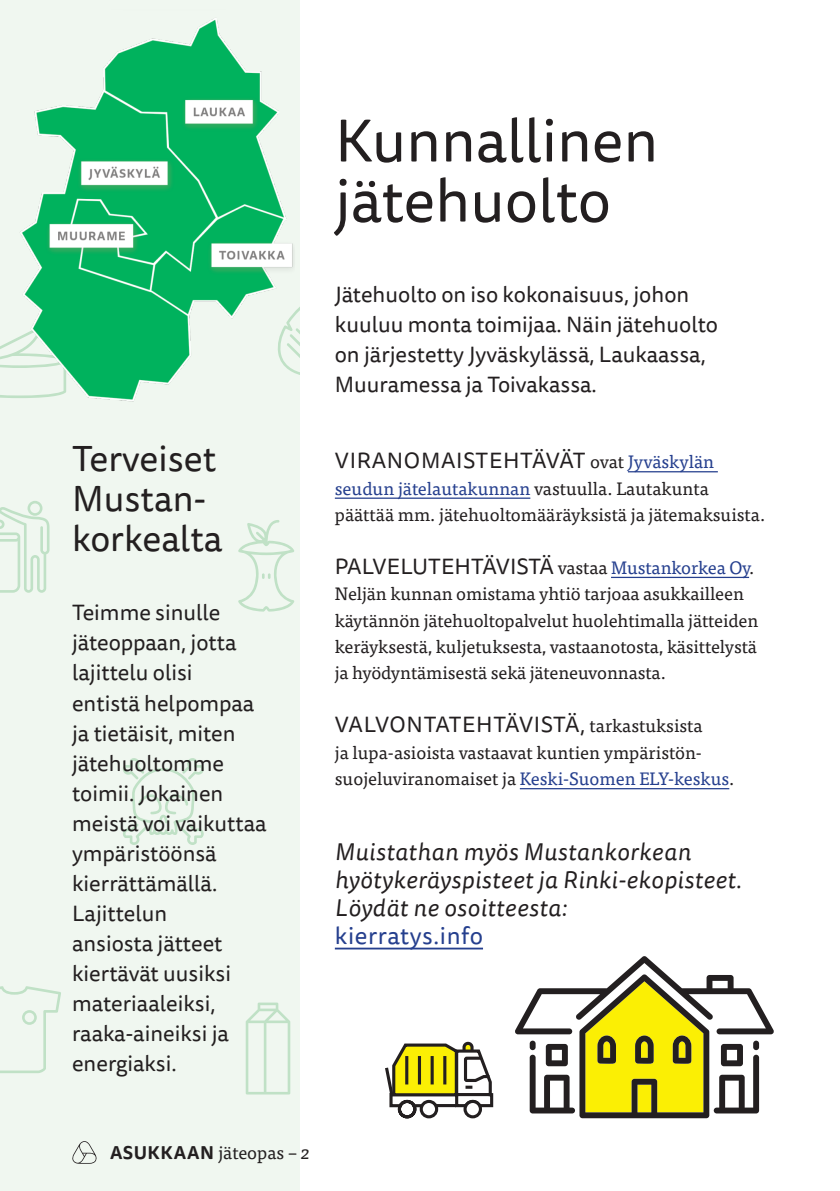
<style>
.page{position:relative;width:840px;height:1191px;background:#fff}
.page>*{position:absolute;margin:0;border:0;box-sizing:border-box;transform-origin:0 0}
.Otsikko{font:60px/60px "Tisa Sans Pro";color:#231f20}
.Otsikko_2__taso{font:36px/40px "Tisa Sans Pro";color:#231f20}
.Sitaatti{font:italic 24px/28px "Tisa Sans Pro";letter-spacing:.025em;color:#231f20}
.Ingressi{font:22px/30px "Tisa Sans Pro";color:#231f20}
.Leipäteksti_uusi_kpl{font:22px "Tisa Sans Pro";letter-spacing:.005em;color:#231f20}
.Leipäteksti_uusi_kpl-2{font:22px "Tisa Sans Pro";letter-spacing:.03em;color:#231f20}
.Leipäteksti_uusi_kpl-3{font:18px/26.4px "Tisa Pro";letter-spacing:-.005em;color:#231f20}
.s1{font-family:"Tisa Pro";font-size:18px}
.s2{font-family:"Tisa Pro";font-size:18px;color:#253f8e}
.s3{color:#253f8e}
.s4{font-style:normal;color:#253f8e}
.s5{font-family:"Tisa Sans Pro";font-weight:700}
.s6{font-style:italic}
</style>
<div class="page">
<div style="left:0;top:0;width:300px;height:1191px;background:#f0f7f0"></div>
<svg style="left:245px;top:1002px;width:45px;height:92px"></svg>
<svg style="left:238px;top:520px;width:56px;height:91px"></svg>
<svg style="left:0;top:501px;width:49px;height:92px"></svg>
<svg style="left:123px;top:758px;width:81px;height:87px"></svg>
<svg style="left:0;top:986px;width:61px;height:87px"></svg>
<svg style="left:72px;top:1141px;width:25px;height:22px"></svg>
<hr style="left:334px;top:947px;width:148px;height:2px;background:#253f8e">
<img style="left:0;top:18px;width:300px;height:384px">
<hr style="left:627px;top:471px;width:90px;height:1px;background:#253f8e">
<hr style="left:334px;top:497px;width:196px;height:2px;background:#253f8e">
<hr style="left:610px;top:577px;width:138px;height:1px;background:#253f8e">
<hr style="left:519px;top:788px;width:209px;height:1px;background:#253f8e">
<svg style="left:385px;top:1041px;width:109px;height:78px"></svg>
<svg style="left:515px;top:956px;width:258px;height:162px"></svg>
<p class="Otsikko_2__taso" style="left:72px;top:440px;width:152px">Terveiset<br>Mustan&shy;korkealta</p>
<p class="Ingressi" style="left:72px;top:598px;width:196px">Teimme sinulle jäteoppaan, jotta lajittelu olisi<br>entistä helpompaa ja tietäisit, miten jätehuoltomme toimii. Jokainen meistä voi vaikuttaa ympäristöönsä kierrättämällä.<br>Lajittelun<br>ansiosta jätteet kiertävät uusiksi materiaaleiksi, raaka-aineiksi ja energiaksi.</p>
<p class="Otsikko" style="left:334px;top:112px;width:325px">Kunnallinen jätehuolto</p>
<p class="Ingressi" style="left:334px;top:280px;width:384px">Jätehuolto on iso kokonaisuus, johon kuuluu monta toimijaa. Näin jätehuolto on järjestetty Jyväskylässä, Laukaassa, Muuramessa ja Toivakassa.</p>
<p class="Leipäteksti_uusi_kpl-2" style="left:335px;top:446px;width:380px">VIRANOMAISTEHTÄVÄT <span class="s1">ovat</span> <span class="s2">Jyväskylän</span></p>
<p class="Leipäteksti_uusi_kpl-3" style="left:334px;top:474px;width:431px"><span class="s3">seudun jätelautakunnan</span> vastuulla. Lautakunta päättää mm. jätehuoltomääräyksistä ja jätemaksuista.</p>
<p class="Leipäteksti_uusi_kpl" style="left:335px;top:551px;width:420px">PALVELUTEHTÄVISTÄ <span class="s1">vastaa</span> <span class="s2">Mustankorkea Oy</span><span class="s1">.</span></p>
<p class="Leipäteksti_uusi_kpl-3" style="left:334px;top:579px;width:425px">Neljän kunnan omistama yhtiö tarjoaa asukkailleen käytännön jätehuoltopalvelut huolehtimalla jätteiden keräyksestä, kuljetuksesta, vastaanotosta, käsittelystä ja hyödyntämisestä sekä jäteneuvonnasta.</p>
<p class="Leipäteksti_uusi_kpl" style="left:335px;top:710px;width:369px">VALVONTATEHTÄVISTÄ, <span class="s1">tarkastuksista</span></p>
<p class="Leipäteksti_uusi_kpl-3" style="left:334px;top:738px;width:401px">ja lupa-asioista vastaavat kuntien ympäristön&shy;suojeluviranomaiset ja <span class="s3">Keski-Suomen ELY-keskus</span>.</p>
<p class="Sitaatti" style="left:334px;top:838px;width:408px">Muistathan myös Mustankorkean hyötykeräyspisteet ja Rinki-ekopisteet.<br>Löydät ne osoitteesta:<br><span class="s4">kierratys.info</span></p>
<p class="Leipäteksti_uusi_kpl-3" style="left:110px;top:1138px;width:201px"><span class="s5">ASUKKAAN</span> jäteopas – <span class="s6">2</span></p>
</div>
